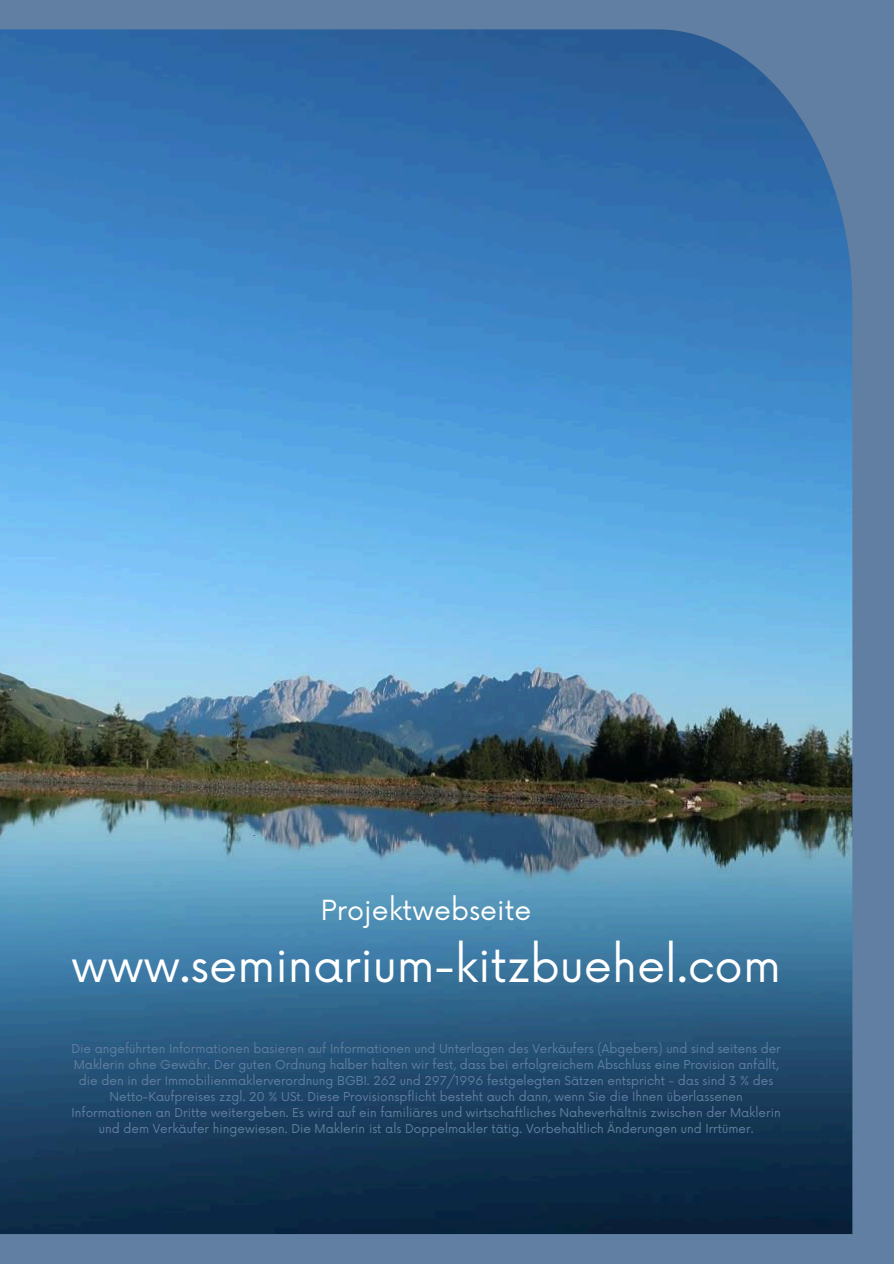
<style>
.page{position:relative;width:894px;height:1264px;background:#fff}
.page>*{position:absolute;margin:0;border:0;box-sizing:border-box;transform-origin:0 0}
.t1{font:45px "Now";color:#fff}
.t2{font:27px "Now";color:#fff}
.t3{font:12px/16px "Now";color:#607fa2;text-align:center}
</style>
<div class="page">
<div style="left:0;top:0;width:893px;height:1263px;background:#607fa2"></div>
<img style="left:0;top:29px;width:852px;height:1204px">
<h2 class="t2" style="left:321px;top:888px;width:212px">Projektwebseite</h2>
<h1 class="t1" style="left:71px;top:928px;width:710px">www.seminarium-kitzbuehel.com</h1>
<p class="t3" style="left:71px;top:1039px;width:710px">Die angeführten Informationen basieren auf Informationen und Unterlagen des Verkäufers (Abgebers) und sind seitens der Maklerin ohne Gewähr. Der guten Ordnung halber halten wir fest, dass bei erfolgreichem Abschluss eine Provision anfällt, die den in der Immobilienmaklerverordnung BGBI. 262 und 297/1996 festgelegten Sätzen entspricht - das sind 3 % des Netto-Kaufpreises zzgl. 20 % USt. Diese Provisionspflicht besteht auch dann, wenn Sie die Ihnen überlassenen Informationen an Dritte weitergeben. Es wird auf ein familiäres und wirtschaftliches Naheverhältnis zwischen der Maklerin und dem Verkäufer hingewiesen. Die Maklerin ist als Doppelmakler tätig. Vorbehaltlich Änderungen und Irrtümer.</p>
</div>
